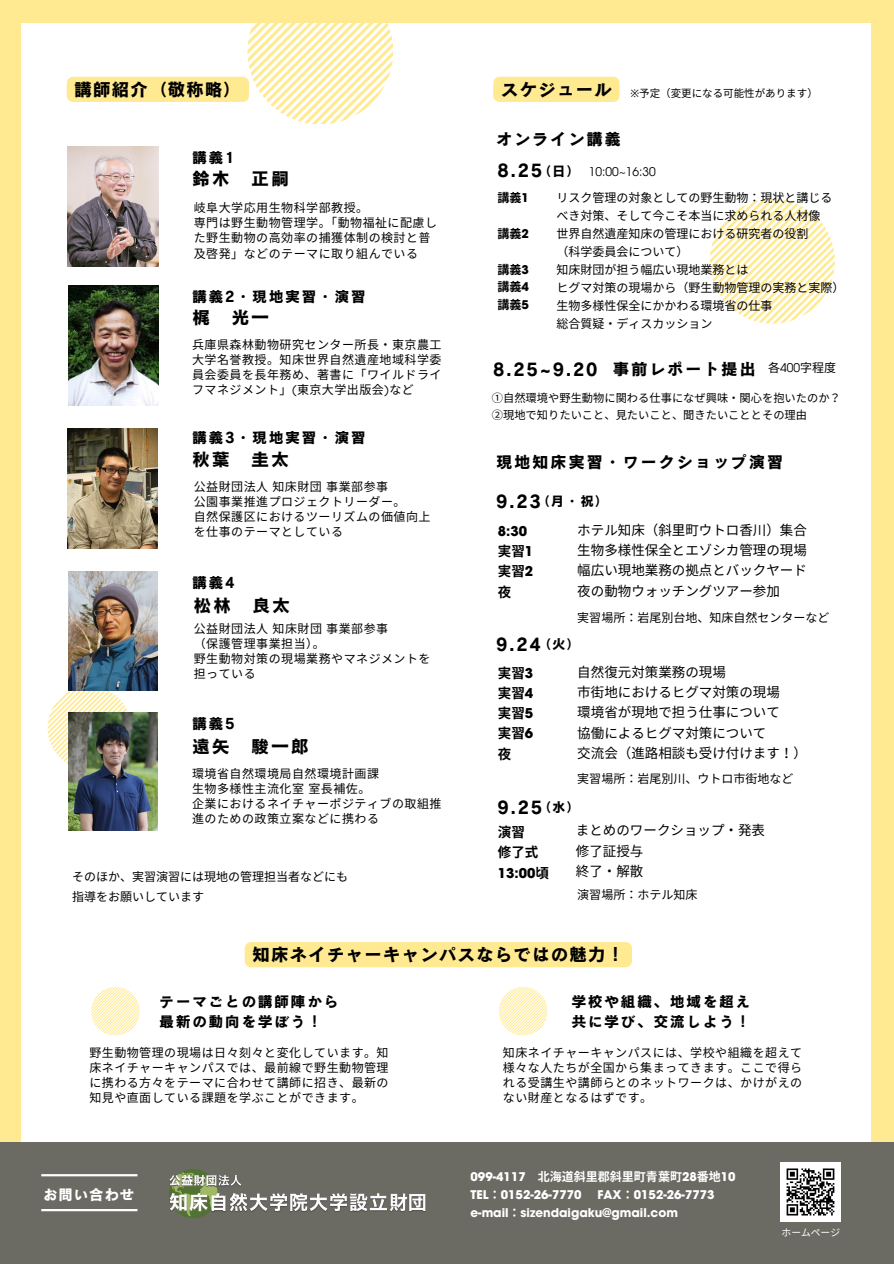
<style>
.page{position:relative;width:894px;height:1264px;background:#fff}
.page>*{position:absolute;margin:0;border:0;box-sizing:border-box;transform-origin:0 0}
.t1{font:18px "Canva Cezanne Pro N B";letter-spacing:.035em;color:#000}
.t2{font:16.5px "Canva Cezanne Pro N B";letter-spacing:.095em;color:#000}
.t3{font:15px/20.2px "Canva Cezanne Pro N B";letter-spacing:.095em;color:#000}
.t4{font:15px "Canva Cezanne Pro N B";letter-spacing:.025em;color:#fff}
.t5{font:13.5px/20.2px "Noto Sans CJ Ksc";color:#000}
.t6{font:700 13.5px/20.2px "Noto Sans CJ Ksc";color:#000;text-align:justify}
.t7{font:13.5px "Canva Cezanne Pro N B";color:#000}
.t8{font:700 13.5px/20.2px "ITC Avant Garde Pro";color:#000}
.t9{font:12px/15px "Noto Sans CJ Ksc";letter-spacing:.04em;color:#000}
.t10{font:12px/18px "Noto Sans CJ Ksc";color:#000}
.t11{font:700 12px/18px "ITC Avant Garde Pro";color:#fff}
.t12{font:700 12px "Noto Sans CJ Ksc";color:#000}
.t13{font:12px "ITC Avant Garde Pro";color:#000}
.t14{font:11.25px/16.8px "Noto Sans CJ Ksc";color:#000}
.t15{font:10.5px "Noto Sans CJ Ksc";color:#000}
.t16{font:9.75px "Noto Sans CJ Ksc";color:#fff}
.s1{font-family:"Noto Sans"}
.s2{font-family:"ITC Avant Garde Pro"}
.s3{font-family:"Noto Sans CJ Ksc"}
</style>
<div class="page">
<svg style="left:48px;top:686px;width:83px;height:83px"></svg>
<svg style="left:498px;top:987px;width:49px;height:48px"></svg>
<div style="left:870px;top:0;width:23px;height:1263px;background:#ffea92"></div>
<svg style="left:710px;top:199px;width:124px;height:124px"></svg>
<div style="left:0;top:0;width:21px;height:1263px;background:#ffea92"></div>
<div style="left:0;top:1142px;width:893px;height:121px;background:#6b6b63"></div>
<div style="left:0;top:0;width:893px;height:23px;background:#ffea92"></div>
<img style="left:68px;top:429px;width:90px;height:119px">
<img style="left:169px;top:1169px;width:257px;height:49px">
<img style="left:69px;top:285px;width:90px;height:121px">
<img style="left:69px;top:712px;width:88px;height:118px">
<hr style="left:41px;top:1174px;width:96px;height:2px;background:#fff">
<hr style="left:41px;top:1208px;width:96px;height:3px;background:#fff">
<svg style="left:91px;top:987px;width:48px;height:48px"></svg>
<img style="left:68px;top:146px;width:91px;height:121px">
<img style="left:69px;top:571px;width:88px;height:119px">
<img style="left:780px;top:1162px;width:60px;height:59px">
<svg style="left:67px;top:23px;width:325px;height:101px"></svg>
<div style="left:493px;top:77px;width:126px;height:25px;background:#ffea92"></div>
<div style="left:245px;top:942px;width:387px;height:25px;background:#ffea92;border-radius:6px"></div>
<h1 class="t1" style="left:74px;top:80px;width:169px">講師紹介（敬称略）</h1>
<h2 class="t1" style="left:500px;top:80px;width:113px">スケジュール</h2>
<h6 class="t15" style="left:630px;top:85px;width:189px"><span class="s1">※</span>予定（変更になる可能性があります）</h6>
<h5 class="t3" style="left:192px;top:147px;width:44px">講義1</h5>
<h1 class="t1" style="left:192px;top:169px;width:37px">鈴木</h1>
<h1 class="t1" style="left:251px;top:169px;width:39px">正嗣</h1>
<h5 class="t9" style="left:194px;top:200px;width:245px">岐阜大学応用生物科学部教授。<br>専門は野生動物管理学。「動物福祉に配慮した野生動物の高効率の捕獲体制の検討と普及啓発」などのテーマに取り組んでいる</h5>
<p class="t3" style="left:192px;top:286px;width:175px">講義2・現地実習・演習</p>
<h6 class="t9" style="left:192px;top:336px;width:251px;text-align:justify">兵庫県森林動物研究センター所長・東京農工大学名誉教授。知床世界自然遺産地域科学委員会委員を長年務め、著書に「ワイルドライフマネジメント」<span class="s2">(</span>東京大学出版会<span class="s2">)</span>など</h6>
<h6 class="t1" style="left:192px;top:308px;width:77px">梶 光一</h6>
<h5 class="t3" style="left:192px;top:427px;width:175px">講義3・現地実習・演習</h5>
<h1 class="t9" style="left:194px;top:478px;width:238px">公益財団法人知床財団事業部参事<br>公園事業推進プロジェクトリーダー。<br>自然保護区におけるツーリズムの価値向上を仕事のテーマとしている</h1>
<h2 class="t1" style="left:192px;top:450px;width:98px">秋葉 圭太</h2>
<h1 class="t3" style="left:192px;top:572px;width:44px">講義4</h1>
<h1 class="t9" style="left:194px;top:621px;width:238px">公益財団法人知床財団事業部参事<br>（保護管理事業担当）。<br>野生動物対策の現場業務やマネジメントを担っている</h1>
<h6 class="t1" style="left:193px;top:596px;width:98px">松林 良太</h6>
<h6 class="t3" style="left:192px;top:712px;width:44px">講義5</h6>
<p class="t9" style="left:192px;top:765px;width:250px">環境省自然環境局自然環境計画課<br>生物多様性主流化室室長補佐。<br>企業におけるネイチャーポジティブの取組推進のための政策立案などに携わる</p>
<h6 class="t1" style="left:192px;top:737px;width:37px">遠矢</h6>
<h6 class="t1" style="left:251px;top:737px;width:59px">駿一郎</h6>
<p class="t10" style="left:72px;top:865px;width:278px;line-height:20px">そのほか、実習演習には現地の管理担当者などにも指導をお願いしています</p>
<h5 class="t2" style="left:496px;top:130px;width:126px">オンライン講義</h5>
<h5 class="t7" style="left:537px;top:164px;width:45px">（日）</h5>
<p class="t10" style="left:556px;top:188px;width:290px">リスク管理の対象としての野生動物： 現状と講じるべき対策、そして今こそ本当に求められる人材像<br>世界自然遺産知床の管理における研究者の役割<br>（科学委員会について）<br>知床財団が担う幅広い現地業務とは<br>ヒグマ対策の現場から（野生動物管理の実務と実際）生物多様性保全にかかわる環境省の仕事<br>総合質疑・ディスカッション</p>
<h6 class="t1" style="left:497px;top:161px;width:46px">8.25</h6>
<h1 class="t13" style="left:588px;top:167px;width:69px">10:00~16:30</h1>
<h2 class="t12" style="left:497px;top:188px;width:33px">講義<span class="s2">1</span></h2>
<h2 class="t12" style="left:497px;top:224px;width:33px">講義<span class="s2">2</span></h2>
<h1 class="t12" style="left:497px;top:260px;width:33px">講義<span class="s2">3</span></h1>
<h6 class="t12" style="left:497px;top:277px;width:33px">講義<span class="s2">4</span></h6>
<h6 class="t12" style="left:497px;top:295px;width:33px">講義<span class="s2">5</span></h6>
<h2 class="t1" style="left:493px;top:360px;width:106px">8.25~9.20</h2>
<p class="t2" style="left:612px;top:360px;width:144px">事前レポート提出</p>
<h2 class="t14" style="left:491px;top:389px;width:344px">①自然環境や野生動物に関わる仕事になぜ興味・関心を抱いたのか？<br>②現地で知りたいこと、見たいこと、聞きたいこととその理由</h2>
<h6 class="t9" style="left:768px;top:359px;width:69px">各<span class="s2">400</span>字程度</h6>
<h1 class="t2" style="left:496px;top:453px;width:289px">現地知床実習・ワークショップ演習</h1>
<h1 class="t1" style="left:496px;top:492px;width:46px">9.23</h1>
<h1 class="t7" style="left:536px;top:494px;width:74px">（月・祝）</h1>
<h2 class="t8" style="left:497px;top:522px;width:37px">8:30<span class="s3">実習</span>1<span class="s3">実習</span>2<span class="s3">夜</span></h2>
<h4 class="t5" style="left:577px;top:519px;width:231px;text-align:justify">ホテル知床（斜里町ウトロ香川）集合生物多様性保全とエゾシカ管理の現場幅広い現地業務の拠点とバックヤード夜の動物ウォッチングツアー参加</h4>
<h3 class="t1" style="left:496px;top:635px;width:46px">9.24</h3>
<p class="t7" style="left:537px;top:637px;width:45px">（火）</p>
<h2 class="t10" style="left:577px;top:608px;width:254px">実習場所： 岩尾別台地、知床自然センターなど</h2>
<h1 class="t6" style="left:497px;top:662px;width:37px">実習<span class="s2">3</span>実習<span class="s2">4</span>実習<span class="s2">5</span>実習<span class="s2">6</span>夜</h1>
<h6 class="t5" style="left:577px;top:661px;width:231px">自然復元対策業務の現場<br>市街地におけるヒグマ対策の現場<br>環境省が現地で担う仕事について<br>協働によるヒグマ対策について<br>交流会（進路相談も受け付けます！ ）</h6>
<h6 class="t10" style="left:577px;top:769px;width:218px">実習場所： 岩尾別川、ウトロ市街地など</h6>
<h1 class="t1" style="left:497px;top:798px;width:46px">9.25</h1>
<h2 class="t6" style="left:497px;top:821px;width:51px;text-align:left">演習<br>修了式<br><span class="s2">13:00</span>頃</h2>
<h4 class="t5" style="left:575px;top:819px;width:190px">まとめのワークショップ・発表修了証授与<br>終了・解散</h4>
<h3 class="t9" style="left:577px;top:886px;width:121px">演習場所： ホテル知床</h3>
<h6 class="t7" style="left:537px;top:800px;width:45px">（水）</h6>
<h1 class="t1" style="left:252px;top:945px;width:373px">知床ネイチャーキャンパスならではの魅力！</h1>
<h3 class="t3" style="left:159px;top:990px;width:181px">テーマごとの講師陣から最新の動向を学ぼう！</h3>
<h6 class="t3" style="left:571px;top:990px;width:181px">学校や組織、地域を超え共に学び、交流しよう！</h6>
<h2 class="t9" style="left:89px;top:1044px;width:301px;text-align:justify">野生動物管理の現場は日々刻々と変化しています。知床ネイチャーキャンパスでは、最前線で野生動物管理に携わる方々をテーマに合わせて講師に招き、最新の知見や直面している課題を学ぶことができます。</h2>
<h4 class="t9" style="left:502px;top:1044px;width:301px;text-align:justify">知床ネイチャーキャンパスには、学校や組織を超えて様々な人たちが全国から集まってきます。ここで得られる受講生や講師らとのネットワークは、かけがえのない財産となるはずです。</h4>
<h6 class="t4" style="left:43px;top:1186px;width:93px">お問い合わせ</h6>
<p class="t11" style="left:470px;top:1169px;width:266px">099-4117 <span class="s3">北海道斜里郡斜里町青葉町</span>28<span class="s3">番地</span>10<br>TEL<span class="s3">：</span> 0152-26-7770</p>
<p class="t11" style="left:470px;top:1187px;width:245px;text-indent:127px">FAX<span class="s3">：</span> 0152-26-7773 e-mail<span class="s3">：</span> sizendaigaku@gmail.com</p>
<p class="t16" style="left:781px;top:1224px;width:60px">ホームページ</p>
</div>
